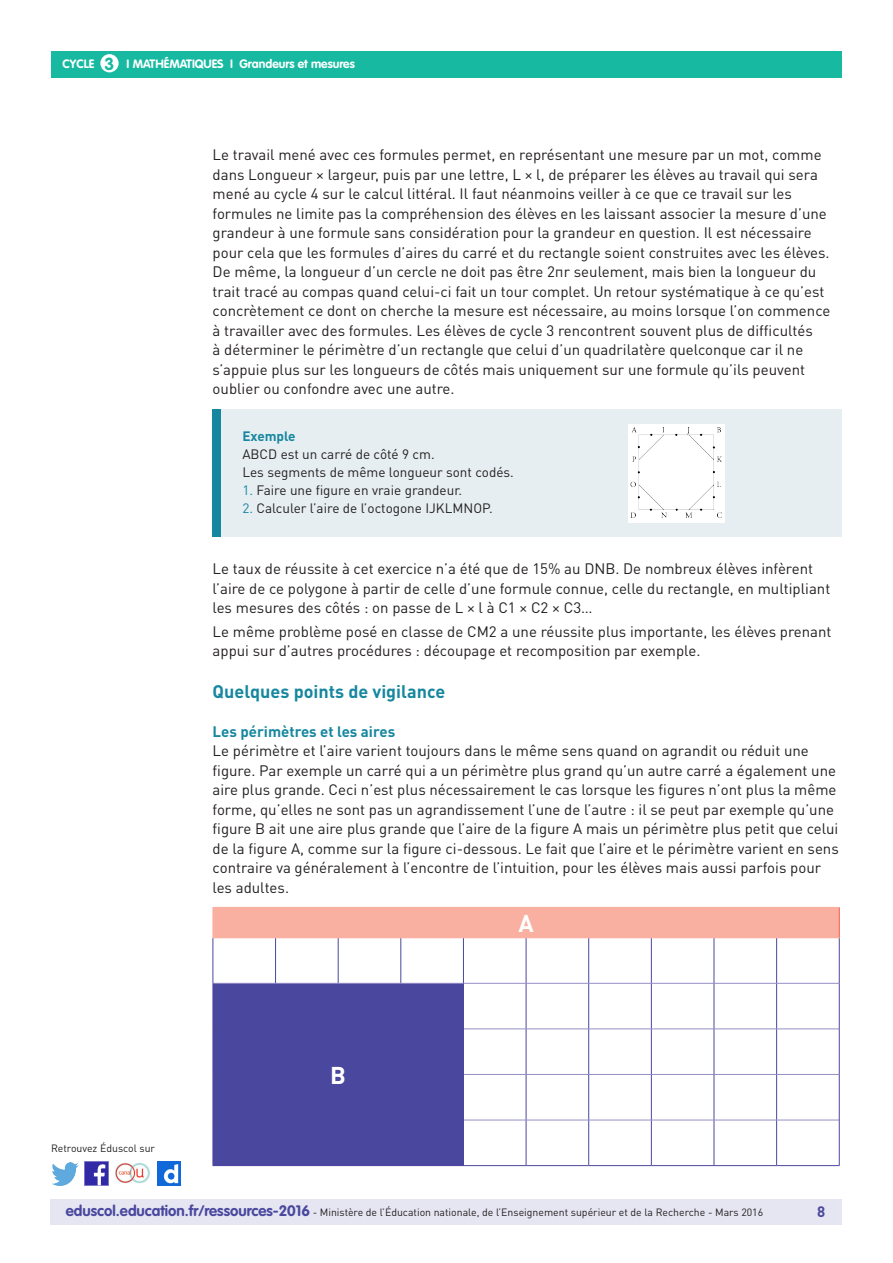
<style>
.page{position:relative;width:893px;height:1263px;background:#fff}
.page>*{position:absolute;margin:0;border:0;box-sizing:border-box;transform-origin:0 0}
._03_Titre_de_niveau{font:700 24px "DIN Pro";color:#fff}
._04_Titre_de_niveau{font:700 18px "DIN Pro";color:#16879f}
.t1{font:700 17.25px "VAG Rounded Std";color:#17baa1}
._06_Texte_courant{font:15px/19.5px "DIN Pro";color:#231f20}
._05_Titre_de_niveau{font:700 15px "DIN Pro";color:#16879f}
.t2{font:700 15px "DIN Pro";color:#4a489e}
._15_texte_encadré{font:13.5px "DIN Pro";color:#231f20}
._15_Titre_encadré{font:700 13.5px "DIN Pro";color:#16879f}
.t3{font:700 12px "VAG Rounded Std";color:#fff}
.t4{font:10.5px "DIN Pro";color:#231f20}
.s1{color:#16879f}
.s2{font-family:"VAG Rounded Std";font-weight:700;font-size:15px;color:#4a489e}
</style>
<div class="page">
<div style="left:50px;top:1199px;width:791px;height:26px;background:#e6e5f2"></div>
<div style="left:51px;top:51px;width:791px;height:27px;background:#17baa1"></div>
<div style="left:100px;top:54px;width:19px;height:18px;background:#fff;border-radius:50%"></div>
<img style="left:85px;top:1162px;width:23px;height:23px">
<img style="left:51px;top:1163px;width:28px;height:22px">
<img style="left:158px;top:1162px;width:22px;height:23px">
<img style="left:115px;top:1163px;width:35px;height:21px">
<div style="left:213px;top:907px;width:626px;height:31px;background:#f9b0a0"></div>
<div style="left:213px;top:983px;width:250px;height:182px;background:#4a489e"></div>
<hr style="left:213px;top:938px;width:1px;height:45px;background:#4a489e">
<hr style="left:275px;top:938px;width:1px;height:45px;background:#4a489e">
<hr style="left:338px;top:938px;width:1px;height:45px;background:#4a489e">
<hr style="left:400px;top:938px;width:1px;height:45px;background:#4a489e">
<hr style="left:463px;top:938px;width:1px;height:45px;background:#4a489e">
<hr style="left:526px;top:938px;width:1px;height:45px;background:#4a489e">
<hr style="left:588px;top:938px;width:1px;height:45px;background:#4a489e">
<hr style="left:651px;top:938px;width:1px;height:45px;background:#4a489e">
<hr style="left:714px;top:938px;width:1px;height:45px;background:#4a489e">
<hr style="left:776px;top:938px;width:1px;height:45px;background:#4a489e">
<hr style="left:839px;top:938px;width:1px;height:45px;background:#4a489e">
<hr style="left:213px;top:983px;width:63px;height:1px;background:#9690c6">
<hr style="left:276px;top:983px;width:62px;height:1px;background:#9690c6">
<hr style="left:338px;top:983px;width:63px;height:1px;background:#9690c6">
<hr style="left:401px;top:983px;width:62px;height:1px;background:#9690c6">
<hr style="left:213px;top:983px;width:1px;height:46px;background:#4a489e">
<hr style="left:213px;top:1165px;width:63px;height:1px;background:#4a489e">
<hr style="left:276px;top:1165px;width:62px;height:1px;background:#4a489e">
<hr style="left:338px;top:1165px;width:63px;height:1px;background:#4a489e">
<hr style="left:401px;top:1165px;width:62px;height:1px;background:#4a489e">
<hr style="left:463px;top:983px;width:63px;height:1px;background:#9690c6">
<hr style="left:526px;top:983px;width:63px;height:1px;background:#9690c6">
<hr style="left:589px;top:983px;width:62px;height:1px;background:#9690c6">
<hr style="left:651px;top:983px;width:63px;height:1px;background:#9690c6">
<hr style="left:714px;top:983px;width:63px;height:1px;background:#9690c6">
<hr style="left:777px;top:983px;width:62px;height:1px;background:#9690c6">
<hr style="left:464px;top:1028px;width:62px;height:1px;background:#9690c6">
<hr style="left:526px;top:1028px;width:63px;height:1px;background:#9690c6">
<hr style="left:589px;top:1028px;width:62px;height:1px;background:#9690c6">
<hr style="left:651px;top:1028px;width:63px;height:1px;background:#9690c6">
<hr style="left:714px;top:1028px;width:63px;height:1px;background:#9690c6">
<hr style="left:777px;top:1028px;width:62px;height:1px;background:#9690c6">
<hr style="left:464px;top:1074px;width:62px;height:1px;background:#9690c6">
<hr style="left:526px;top:1074px;width:63px;height:1px;background:#9690c6">
<hr style="left:589px;top:1074px;width:62px;height:1px;background:#9690c6">
<hr style="left:651px;top:1074px;width:63px;height:1px;background:#9690c6">
<hr style="left:714px;top:1074px;width:63px;height:1px;background:#9690c6">
<hr style="left:777px;top:1074px;width:62px;height:1px;background:#9690c6">
<hr style="left:464px;top:1120px;width:62px;height:1px;background:#9690c6">
<hr style="left:526px;top:1120px;width:63px;height:1px;background:#9690c6">
<hr style="left:589px;top:1120px;width:62px;height:1px;background:#9690c6">
<hr style="left:651px;top:1120px;width:63px;height:1px;background:#9690c6">
<hr style="left:714px;top:1120px;width:63px;height:1px;background:#9690c6">
<hr style="left:777px;top:1120px;width:62px;height:1px;background:#9690c6">
<hr style="left:463px;top:984px;width:1px;height:45px;background:#4a489e">
<hr style="left:526px;top:984px;width:1px;height:44px;background:#4a489e">
<hr style="left:588px;top:984px;width:1px;height:44px;background:#4a489e">
<hr style="left:651px;top:984px;width:1px;height:44px;background:#4a489e">
<hr style="left:714px;top:984px;width:1px;height:44px;background:#4a489e">
<hr style="left:776px;top:984px;width:1px;height:44px;background:#4a489e">
<hr style="left:839px;top:983px;width:1px;height:46px;background:#4a489e">
<hr style="left:463px;top:1029px;width:1px;height:45px;background:#4a489e">
<hr style="left:526px;top:1029px;width:1px;height:45px;background:#4a489e">
<hr style="left:588px;top:1029px;width:1px;height:45px;background:#4a489e">
<hr style="left:651px;top:1029px;width:1px;height:45px;background:#4a489e">
<hr style="left:714px;top:1029px;width:1px;height:45px;background:#4a489e">
<hr style="left:776px;top:1029px;width:1px;height:45px;background:#4a489e">
<hr style="left:839px;top:1029px;width:1px;height:45px;background:#4a489e">
<hr style="left:463px;top:1074px;width:1px;height:46px;background:#4a489e">
<hr style="left:526px;top:1075px;width:1px;height:45px;background:#4a489e">
<hr style="left:588px;top:1075px;width:1px;height:45px;background:#4a489e">
<hr style="left:651px;top:1075px;width:1px;height:45px;background:#4a489e">
<hr style="left:714px;top:1075px;width:1px;height:45px;background:#4a489e">
<hr style="left:776px;top:1075px;width:1px;height:45px;background:#4a489e">
<hr style="left:839px;top:1074px;width:1px;height:46px;background:#4a489e">
<hr style="left:463px;top:1120px;width:1px;height:45px;background:#4a489e">
<hr style="left:526px;top:1120px;width:1px;height:45px;background:#4a489e">
<hr style="left:588px;top:1120px;width:1px;height:45px;background:#4a489e">
<hr style="left:651px;top:1120px;width:1px;height:45px;background:#4a489e">
<hr style="left:714px;top:1120px;width:1px;height:45px;background:#4a489e">
<hr style="left:776px;top:1120px;width:1px;height:45px;background:#4a489e">
<hr style="left:839px;top:1120px;width:1px;height:45px;background:#4a489e">
<hr style="left:463px;top:1165px;width:63px;height:1px;background:#4a489e">
<hr style="left:526px;top:1165px;width:63px;height:1px;background:#4a489e">
<hr style="left:589px;top:1165px;width:62px;height:1px;background:#4a489e">
<hr style="left:651px;top:1165px;width:63px;height:1px;background:#4a489e">
<hr style="left:714px;top:1165px;width:63px;height:1px;background:#4a489e">
<hr style="left:777px;top:1165px;width:62px;height:1px;background:#4a489e">
<svg style="left:839px;top:908px;width:1px;height:29px"></svg>
<div style="left:213px;top:409px;width:629px;height:128px;background:#e6eef2"></div>
<div style="left:213px;top:409px;width:8px;height:128px;background:#16879f"></div>
<div style="left:628px;top:424px;width:96px;height:98px;background:#fff"></div>
<img style="left:630px;top:427px;width:92px;height:91px">
<p class="t3" style="left:63px;top:57px;width:33px">CYCLE</p>
<p class="t3" style="left:127px;top:57px;width:108px">I MATHÉMATIQUES I</p>
<p class="t1" style="left:105px;top:53px;width:11px">3</p>
<p class="t3" style="left:239px;top:57px;width:117px">Grandeurs et mesures</p>
<p class="_06_Texte_courant" style="left:213px;top:145px;width:619px">Le travail mené avec ces formules permet, en représentant une mesure par un mot, comme dans Longueur × largeur, puis par une lettre, L × l, de préparer les élèves au travail qui sera mené au cycle 4 sur le calcul littéral. Il faut néanmoins veiller à ce que ce travail sur les formules ne limite pas la compréhension des élèves en les laissant associer la mesure d’une grandeur à une formule sans considération pour la grandeur en question. Il est nécessaire pour cela que les formules d’aires du carré et du rectangle soient construites avec les élèves.<br>De même, la longueur d’un cercle ne doit pas être 2πr seulement, mais bien la longueur du trait tracé au compas quand celui-ci fait un tour complet. Un retour systématique à ce qu’est concrètement ce dont on cherche la mesure est nécessaire, au moins lorsque l’on commence à travailler avec des formules. Les élèves de cycle 3 rencontrent souvent plus de difficultés<br>à déterminer le périmètre d’un rectangle que celui d’un quadrilatère quelconque car il ne s’appuie plus sur les longueurs de côtés mais uniquement sur une formule qu’ils peuvent oublier ou confondre avec une autre.</p>
<p class="_15_Titre_encadré" style="left:242px;top:427px;width:55px">Exemple</p>
<p class="_15_texte_encadré" style="left:242px;top:445px;width:194px">ABCD est un carré de côté 9 cm.</p>
<p class="_15_texte_encadré" style="left:242px;top:463px;width:273px">Les segments de même longueur sont codés.</p>
<p class="_15_texte_encadré" style="left:242px;top:481px;width:221px"><span class="s1">1.</span> Faire une figure en vraie grandeur.</p>
<p class="_15_texte_encadré" style="left:242px;top:499px;width:252px"><span class="s1">2.</span> Calculer l’aire de l’octogone IJKLMNOP.</p>
<p class="_06_Texte_courant" style="left:213px;top:559px;width:619px">Le taux de réussite à cet exercice n’a été que de 15% au DNB. De nombreux élèves infèrent l’aire de ce polygone à partir de celle d’une formule connue, celle du rectangle, en multipliant les mesures des côtés : on passe de L × l à C1 × C2 × C3…</p>
<p class="_06_Texte_courant" style="left:213px;top:621px;width:620px">Le même problème posé en classe de CM2 a une réussite plus importante, les élèves prenant appui sur d’autres procédures : découpage et recomposition par exemple.</p>
<p class="_04_Titre_de_niveau" style="left:213px;top:679px;width:234px">Quelques points de vigilance</p>
<p class="_05_Titre_de_niveau" style="left:213px;top:721px;width:184px">Les périmètres et les aires</p>
<p class="_06_Texte_courant" style="left:213px;top:741px;width:628px">Le périmètre et l’aire varient toujours dans le même sens quand on agrandit ou réduit une figure. Par exemple un carré qui a un périmètre plus grand qu’un autre carré a également une aire plus grande. Ceci n’est plus nécessairement le cas lorsque les figures n’ont plus la même forme, qu’elles ne sont pas un agrandissement l’une de l’autre : il se peut par exemple qu’une figure B ait une aire plus grande que l’aire de la figure A mais un périmètre plus petit que celui de la figure A, comme sur la figure ci-dessous. Le fait que l’aire et le périmètre varient en sens contraire va généralement à l’encontre de l’intuition, pour les élèves mais aussi parfois pour les adultes.</p>
<p class="_03_Titre_de_niveau" style="left:518px;top:907px;width:17px">A</p>
<p class="t4" style="left:51px;top:1141px;width:106px">Retrouvez Éduscol sur</p>
<p class="_03_Titre_de_niveau" style="left:330px;top:1059px;width:17px">B</p>
<p class="t4" style="left:66px;top:1205px;width:699px"><span class="s2">eduscol.education.fr/ressources-2016</span> - Ministère de l’Éducation nationale, de l’Enseignement supérieur et de la Recherche - Mars 2016</p>
<p class="t2" style="left:817px;top:1201px;width:10px">8</p>
</div>
